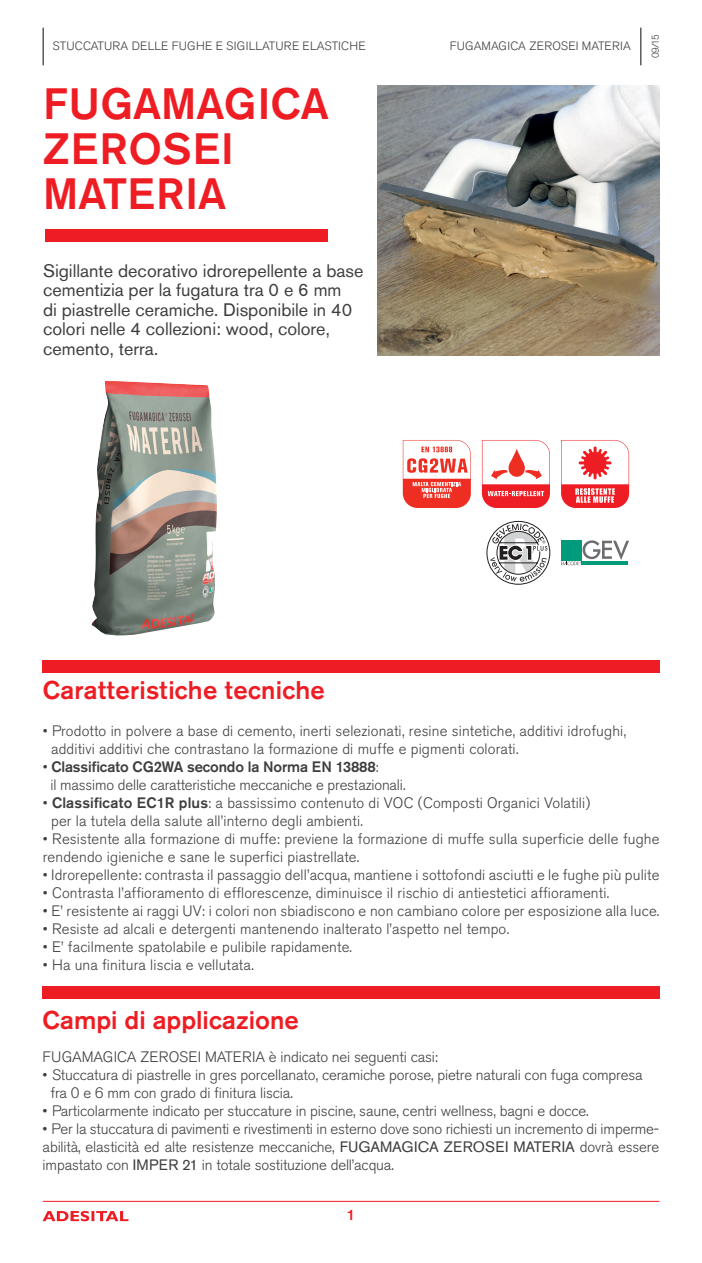
<style>
.page{position:relative;width:702px;height:1263px;background:#fff}
.page>*{position:absolute;margin:0;border:0;box-sizing:border-box;transform-origin:0 0}
.t1{font:500 43.5px/45px "Akzidenz Grotesk BQ";letter-spacing:.01em;color:#ee1d23}
.t2{font:500 25.5px "Akzidenz Grotesk BQ";letter-spacing:.01em;color:#ee1d23}
.t3{font:18px/19.5px "Akzidenz Grotesk BQ";color:#3e3e3f}
.t4{font:300 15px/18px "Akzidenz Grotesk BQ";letter-spacing:.01em;color:#3e3e3f}
.t5{font:300 15px/18px "Akzidenz Grotesk BQ";letter-spacing:-.01em;color:#3e3e3f}
.t6{font:500 15px "Akzidenz Grotesk BQ";color:#ee1d23}
.t7{font:300 12px "Akzidenz Grotesk BQ";letter-spacing:.02em;color:#3e3e3f}
.t8{font:300 9.75px "Akzidenz Grotesk BQ";color:#3e3e3f}
.s1{font-weight:500}
.s2{font-weight:400}
</style>
<div class="page">
<hr style="left:43px;top:28px;width:1px;height:37px;background:#3e3e3f">
<hr style="left:640px;top:28px;width:1px;height:37px;background:#3e3e3f">
<div style="left:45px;top:230px;width:283px;height:12px;background:#ee1d23"></div>
<div style="left:42px;top:660px;width:617px;height:13px;background:#ee1d23"></div>
<div style="left:42px;top:986px;width:617px;height:13px;background:#ee1d23"></div>
<hr style="left:43px;top:1201px;width:616px;height:1px;background:#ee1d23">
<svg style="left:43px;top:1211px;width:85px;height:10px"></svg>
<svg style="left:561px;top:540px;width:68px;height:25px"></svg>
<svg style="left:482px;top:440px;width:68px;height:68px"></svg>
<svg style="left:403px;top:440px;width:68px;height:68px"></svg>
<img style="left:91px;top:381px;width:126px;height:254px">
<svg style="left:486px;top:521px;width:64px;height:64px"></svg>
<svg style="left:561px;top:440px;width:68px;height:68px"></svg>
<img style="left:377px;top:85px;width:282px;height:270px">
<p class="t7" style="left:53px;top:39px;width:315px">STUCCATURA DELLE FUGHE E SIGILLATURE ELASTICHE</p>
<h1 class="t1" style="left:43px;top:81px;width:287px">FUGAMAGICA<br>ZEROSEI<br>MATERIA</h1>
<p class="t3" style="left:43px;top:261px;width:322px">Sigillante decorativo idrorepellente a base cementizia per la fugatura tra 0 e 6 mm<br>di piastrelle ceramiche. Disponibile in 40 colori nelle 4 collezioni: wood, colore, cemento, terra.</p>
<p class="t7" style="left:450px;top:39px;width:182px">FUGAMAGICA ZEROSEI MATERIA</p>
<p class="t8" style="left:650px;top:58px;width:25px;rotate:-90deg">09/15</p>
<h2 class="t2" style="left:43px;top:674px;width:284px">Caratteristiche tecniche</h2>
<p class="t4" style="left:51px;top:722px;width:576px;text-indent:-8px">• Prodotto in polvere a base di cemento, inerti selezionati, resine sintetiche, additivi idrofughi, additivi additivi che contrastano la formazione di muffe e pigmenti colorati.</p>
<p class="t5" style="left:50px;top:758px;width:356px;text-indent:-8px">• <span class="s1">Classificato CG2WA secondo la Norma EN 13888</span>:<br>il massimo delle caratteristiche meccaniche e prestazionali.</p>
<p class="t4" style="left:51px;top:794px;width:540px;text-indent:-8px">• <span class="s1">Classificato EC1R plus</span>: a bassissimo contenuto di VOC (Composti Organici Volatili) per la tutela della salute all’interno degli ambienti.</p>
<p class="t4" style="left:43px;top:830px;width:618px">• Resistente alla formazione di muffe: previene la formazione di muffe sulla superficie delle fughe rendendo igieniche e sane le superfici piastrellate.</p>
<p class="t4" style="left:43px;top:866px;width:618px">• Idrorepellente: contrasta il passaggio dell’acqua, mantiene i sottofondi asciutti e le fughe più pulite</p>
<p class="t4" style="left:43px;top:884px;width:568px">• Contrasta l’affioramento di efflorescenze, diminuisce il rischio di antiestetici affioramenti.</p>
<p class="t4" style="left:43px;top:902px;width:618px">• E’ resistente ai raggi UV: i colori non sbiadiscono e non cambiano colore per esposizione alla luce.</p>
<p class="t4" style="left:43px;top:920px;width:468px">• Resiste ad alcali e detergenti mantenendo inalterato l’aspetto nel tempo.</p>
<p class="t4" style="left:43px;top:938px;width:311px">• E’ facilmente spatolabile e pulibile rapidamente.</p>
<p class="t4" style="left:43px;top:956px;width:213px">• Ha una finitura liscia e vellutata.</p>
<h2 class="t2" style="left:43px;top:1005px;width:258px">Campi di applicazione</h2>
<p class="t5" style="left:43px;top:1048px;width:397px">FUGAMAGICA ZEROSEI MATERIA è indicato nei seguenti casi:</p>
<p class="t5" style="left:50px;top:1066px;width:593px;text-indent:-8px">• Stuccatura di piastrelle in gres porcellanato, ceramiche porose, pietre naturali con fuga compresa fra 0 e 6 mm con grado di finitura liscia.</p>
<p class="t5" style="left:43px;top:1102px;width:547px">• Particolarmente indicato per stuccature in piscine, saune, centri wellness, bagni e docce.</p>
<p class="t4" style="left:43px;top:1120px;width:618px;text-align:justify">• Per la stuccatura di pavimenti e rivestimenti in esterno dove sono richiesti un incremento di imperme&shy;abilità, elasticità ed alte resistenze meccaniche, <span class="s2">FUGAMAGICA ZEROSEI MATERIA</span> dovrà essere impastato con <span class="s2">IMPER 21</span> in totale sostituzione dell’acqua.</p>
<p class="t6" style="left:347px;top:1206px;width:10px">1</p>
</div>
